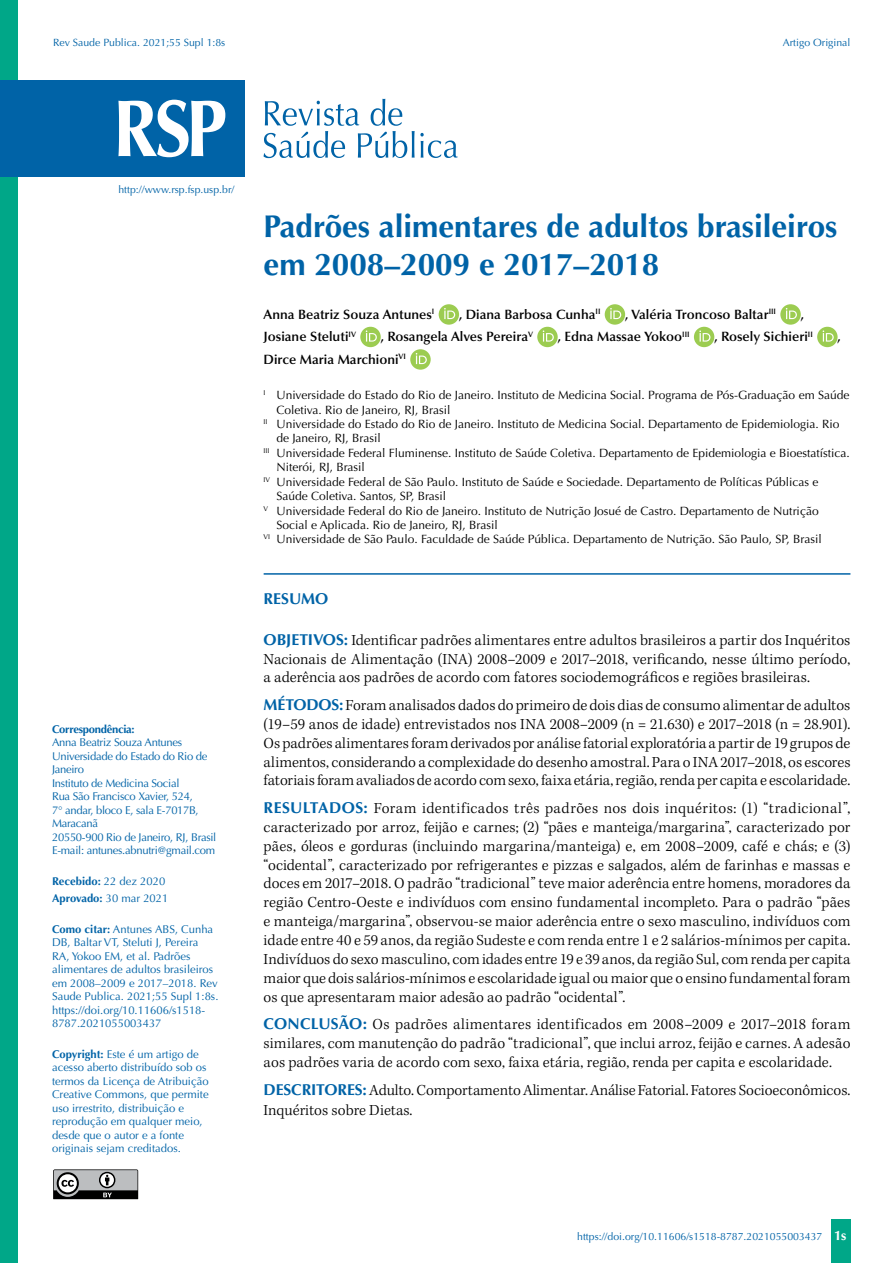
<style>
.page{position:relative;width:893px;height:1263px;background:#fff}
.page>*{position:absolute;margin:0;border:0;box-sizing:border-box;transform-origin:0 0}
.t1{font:700 31.5px/37.8px "Optima LT Std";color:#0063a7}
.t2{font:300 15.75px/18.9px "Kepler Std";color:#000;text-align:justify}
.t3{font:700 15.75px "Optima LT Std";color:#0063a7}
.t4{font:600 13.5px "Optima LT Std";color:#000}
.t5{font:12px "Optima LT Std";color:#000}
.t6{font:11.25px/13.5px "Optima LT Std";color:#0063a7}
.t7{font:11.25px/13.5px "Optima LT Std";letter-spacing:-.025em;color:#0063a7}
.t8{font:700 11.25px/17.7px "Optima LT Std";color:#0063a7}
.t9{font:700 11.25px "Optima LT Std";letter-spacing:-.025em;color:#0063a7}
.t10{font:10.5px "Optima LT Std";color:#0063a7}
.s1{font-weight:400}
.s2{font-weight:700}
.s3{font-family:"Optima LT Std";font-weight:700;color:#0063a7}
.s4{font-weight:700;font-size:13.5px;color:#fff}
</style>
<div class="page">
<div style="left:831px;top:1220px;width:20px;height:43px;background:#00a788"></div>
<svg style="left:53px;top:1169px;width:85px;height:30px;background:#7e7f80"></svg>
<div style="left:0;top:0;width:18px;height:1263px;background:#00a788"></div>
<hr style="left:264px;top:573px;width:586px;height:2px;background:#0063a7">
<div style="left:439px;top:304px;width:20px;height:21px;background:#9ccc51;border-radius:50%"></div>
<svg style="left:444px;top:308px;width:11px;height:11px"></svg>
<div style="left:605px;top:304px;width:20px;height:21px;background:#9ccc51;border-radius:50%"></div>
<svg style="left:610px;top:308px;width:11px;height:11px"></svg>
<svg style="left:780px;top:304px;width:21px;height:21px"></svg>
<svg style="left:786px;top:308px;width:11px;height:11px"></svg>
<div style="left:360px;top:327px;width:21px;height:20px;background:#9ccc51;border-radius:50%"></div>
<svg style="left:366px;top:330px;width:11px;height:12px"></svg>
<div style="left:537px;top:327px;width:21px;height:20px;background:#9ccc51;border-radius:50%"></div>
<svg style="left:543px;top:330px;width:11px;height:12px"></svg>
<div style="left:694px;top:327px;width:20px;height:20px;background:#9ccc51;border-radius:50%"></div>
<svg style="left:699px;top:330px;width:11px;height:12px"></svg>
<div style="left:817px;top:327px;width:21px;height:20px;background:#9ccc51;border-radius:50%"></div>
<svg style="left:823px;top:330px;width:11px;height:12px"></svg>
<svg style="left:410px;top:349px;width:21px;height:21px"></svg>
<svg style="left:416px;top:353px;width:11px;height:11px"></svg>
<svg style="left:263px;top:99px;width:195px;height:59px"></svg>
<div style="left:0;top:80px;width:244px;height:96px;background:#0063a7"></div>
<svg style="left:118px;top:100px;width:107px;height:57px"></svg>
<p class="t10" style="left:53px;top:36px;width:174px">Rev Saude Publica. 2021;55 Supl 1:8s</p>
<p class="t10" style="left:783px;top:36px;width:69px">Artigo Original</p>
<p class="t10" style="left:118px;top:183px;width:117px">http://www.rsp.fsp.usp.br/</p>
<p class="t9" style="left:52px;top:722px;width:84px">Correspondência:</p>
<p class="t7" style="left:52px;top:736px;width:166px">Anna Beatriz Souza Antunes<br>Universidade do Estado do Rio de<br>Janeiro<br>Instituto de Medicina Social<br>Rua São Francisco Xavier, 524,<br>7° andar, bloco E, sala E-7017B,<br>Maracanã<br>20550-900 Rio de Janeiro, RJ, Brasil<br>E-mail: antunes.abnutri@gmail.com</p>
<p class="t8" style="left:52px;top:872px;width:118px">Recebido: <span class="s1">22 dez 2020<br></span>Aprovado: <span class="s1">30 mar 2021</span></p>
<p class="t6" style="left:52px;top:922px;width:168px"><span class="s2">Como citar:</span> Antunes ABS, Cunha<br>DB, Baltar VT, Steluti J, Pereira<br>RA, Yokoo EM, et al. Padrões alimentares de adultos brasileiros em 2008–2009 e 2017–2018. Rev<br>Saude Publica. 2021;55 Supl 1:8s. https://doi.org/10.11606/s1518-<br>8787.2021055003437</p>
<p class="t6" style="left:52px;top:1047px;width:158px"><span class="s2">Copyright:</span> Este é um artigo de acesso aberto distribuído sob os termos da Licença de Atribuição<br>Creative Commons, que permite uso irrestrito, distribuição e reprodução em qualquer meio, desde que o autor e a fonte originais sejam creditados.</p>
<h1 class="t1" style="left:264px;top:208px;width:575px">Padrões alimentares de adultos brasileiros em 2008–2009 e 2017–2018</h1>
<p class="t4" style="left:264px;top:306px;width:172px">Anna Beatriz Souza Antunes<sup>I</sup></p>
<p class="t4" style="left:459px;top:306px;width:143px">, Diana Barbosa Cunha<sup>II</sup></p>
<p class="t4" style="left:625px;top:306px;width:152px">, Valéria Troncoso Baltar<sup>III</sup></p>
<p class="t4" style="left:801px;top:306px;width:5px">,</p>
<p class="t4" style="left:264px;top:329px;width:94px">Josiane Steluti<sup>IV</sup></p>
<p class="t4" style="left:381px;top:329px;width:154px">, Rosangela Alves Pereira<sup>V</sup></p>
<p class="t4" style="left:558px;top:329px;width:133px">, Edna Massae Yokoo<sup>III</sup></p>
<p class="t4" style="left:714px;top:329px;width:100px">, Rosely Sichieri<sup>II</sup></p>
<p class="t4" style="left:838px;top:329px;width:5px">,</p>
<p class="t4" style="left:264px;top:351px;width:144px">Dirce Maria Marchioni<sup>VI</sup></p>
<p class="t5" style="left:264px;top:388px;width:587px"><sup>I</sup> Universidade do Estado do Rio de Janeiro. Instituto de Medicina Social. Programa de Pós-Graduação em Saúde</p>
<p class="t5" style="left:276px;top:403px;width:175px">Coletiva. Rio de Janeiro, RJ, Brasil</p>
<p class="t5" style="left:264px;top:417px;width:577px"><sup>II</sup> Universidade do Estado do Rio de Janeiro. Instituto de Medicina Social. Departamento de Epidemiologia. Rio</p>
<p class="t5" style="left:276px;top:431px;width:106px">de Janeiro, RJ, Brasil</p>
<p class="t5" style="left:264px;top:446px;width:588px"><sup>III</sup> Universidade Federal Fluminense. Instituto de Saúde Coletiva. Departamento de Epidemiologia e Bioestatística.</p>
<p class="t5" style="left:276px;top:460px;width:90px">Niterói, RJ, Brasil</p>
<p class="t5" style="left:264px;top:475px;width:556px"><sup>IV</sup> Universidade Federal de São Paulo. Instituto de Saúde e Sociedade. Departamento de Políticas Públicas e</p>
<p class="t5" style="left:276px;top:489px;width:171px">Saúde Coletiva. Santos, SP, Brasil</p>
<p class="t5" style="left:264px;top:503px;width:556px"><sup>V</sup> Universidade Federal do Rio de Janeiro. Instituto de Nutrição Josué de Castro. Departamento de Nutrição</p>
<p class="t5" style="left:276px;top:518px;width:223px">Social e Aplicada. Rio de Janeiro, RJ, Brasil</p>
<p class="t5" style="left:264px;top:532px;width:560px"><sup>VI</sup> Universidade de São Paulo. Faculdade de Saúde Pública. Departamento de Nutrição. São Paulo, SP, Brasil</p>
<p class="t3" style="left:264px;top:590px;width:66px">RESUMO</p>
<p class="t2" style="left:264px;top:631px;width:588px"><span class="s3">OBJETIVOS:</span> Identificar padrões alimentares entre adultos brasileiros a partir dos Inquéritos Nacionais de Alimentação (INA) 2008–2009 e 2017–2018, verificando, nesse último período, a aderência aos padrões de acordo com fatores sociodemográficos e regiões brasileiras.</p>
<p class="t2" style="left:264px;top:696px;width:588px"><span class="s3">MÉTODOS:</span> Foram analisados dados do primeiro de dois dias de consumo alimentar de adultos (19–59 anos de idade) entrevistados nos INA 2008–2009 (n = 21.630) e 2017–2018 (n = 28.901).<br>Os padrões alimentares foram derivados por análise fatorial exploratória a partir de 19 grupos de alimentos, considerando a complexidade do desenho amostral. Para o INA 2017–2018, os escores fatoriais foram avaliados de acordo com sexo, faixa etária, região, renda per capita e escolaridade.</p>
<p class="t2" style="left:264px;top:799px;width:588px"><span class="s3">RESULTADOS:</span> Foram identificados três padrões nos dois inquéritos: (1) “tradicional”, caracterizado por arroz, feijão e carnes; (2) “pães e manteiga/margarina”, caracterizado por pães, óleos e gorduras (incluindo margarina/manteiga) e, em 2008–2009, café e chás; e (3) “ocidental”, caracterizado por refrigerantes e pizzas e salgados, além de farinhas e massas e doces em 2017–2018. O padrão “tradicional” teve maior aderência entre homens, moradores da região Centro-Oeste e indivíduos com ensino fundamental incompleto. Para o padrão “pães e manteiga/margarina”, observou-se maior aderência entre o sexo masculino, indivíduos com idade entre 40 e 59 anos, da região Sudeste e com renda entre 1 e 2 salários-mínimos per capita.<br>Indivíduos do sexo masculino, com idades entre 19 e 39 anos, da região Sul, com renda per capita maior que dois salários-mínimos e escolaridade igual ou maior que o ensino fundamental foram os que apresentaram maior adesão ao padrão “ocidental”.</p>
<p class="t2" style="left:264px;top:1015px;width:588px"><span class="s3">CONCLUSÃO:</span> Os padrões alimentares identificados em 2008–2009 e 2017–2018 foram similares, com manutenção do padrão “tradicional”, que inclui arroz, feijão e carnes. A adesão aos padrões varia de acordo com sexo, faixa etária, região, renda per capita e escolaridade.</p>
<p class="t2" style="left:264px;top:1081px;width:588px;line-height:19.8px"><span class="s3">DESCRITORES:</span> Adulto. Comportamento Alimentar. Análise Fatorial. Fatores Socioeconômicos.<br>Inquéritos sobre Dietas.</p>
<p class="t10" style="left:577px;top:1230px;width:271px">https://doi.org/10.11606/s1518-8787.2021055003437 <span class="s4">1s</span></p>
</div>
